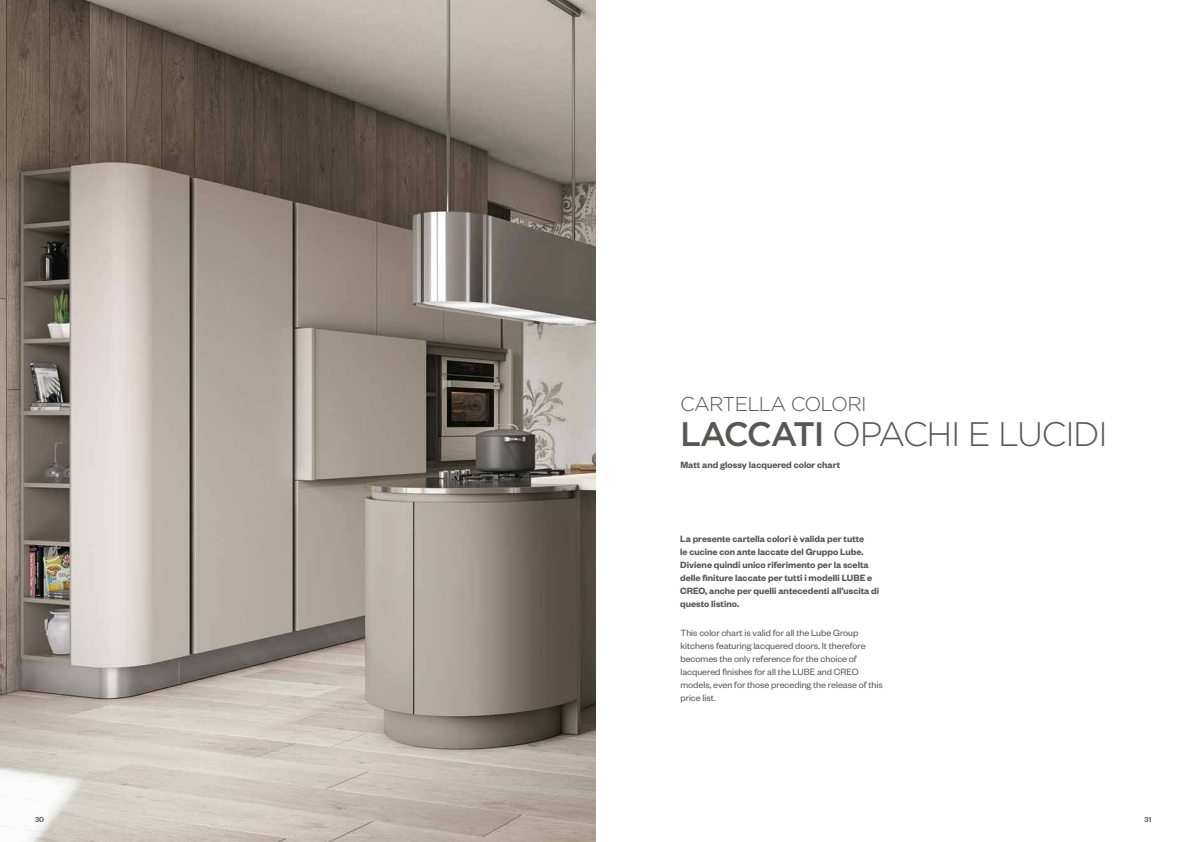
<style>
.page{position:relative;width:1191px;height:842px;background:#fff}
.page>*{position:absolute;margin:0;border:0;box-sizing:border-box;transform-origin:0 0}
.t1{font:300 34px "Gotham";letter-spacing:-.04em;color:#575756}
.t2{font:300 20px "Gotham";letter-spacing:-.04em;color:#575756}
.t3{font:600 10px/13px "Founders Grotesk";color:#575756}
.t4{font:10px/13px "Founders Grotesk";color:#575756}
.t5{font:500 8px "Founders Grotesk";color:#59595b}
.s1{font-weight:500}
</style>
<div class="page">
<img style="left:0;top:0;width:595px;height:842px">
<h2 class="t2" style="left:680px;top:392px;width:188px">CARTELLA COLORI</h2>
<h1 class="t1" style="left:680px;top:413px;width:429px"><span class="s1">LACCATI</span> OPACHI E LUCIDI</h1>
<p class="t3" style="left:680px;top:457px;width:161px">Matt and glossy lacquered color chart</p>
<p class="t3" style="left:680px;top:532px;width:200px">La presente cartella colori è valida per tutte<br>le cucine con ante laccate del Gruppo Lube.<br>Diviene quindi unico riferimento per la scelta delle finiture laccate per tutti i modelli LUBE e CREO, anche per quelli antecedenti all’uscita di questo listino.</p>
<p class="t4" style="left:680px;top:625px;width:204px">This color chart is valid for all the Lube Group kitchens featuring lacquered doors. It therefore becomes the only reference for the choice of lacquered finishes for all the LUBE and CREO models, even for those preceding the release of this price list.</p>
<p class="t5" style="left:35px;top:814px;width:11px">30</p>
<p class="t5" style="left:1144px;top:814px;width:8px">31</p>
</div>
